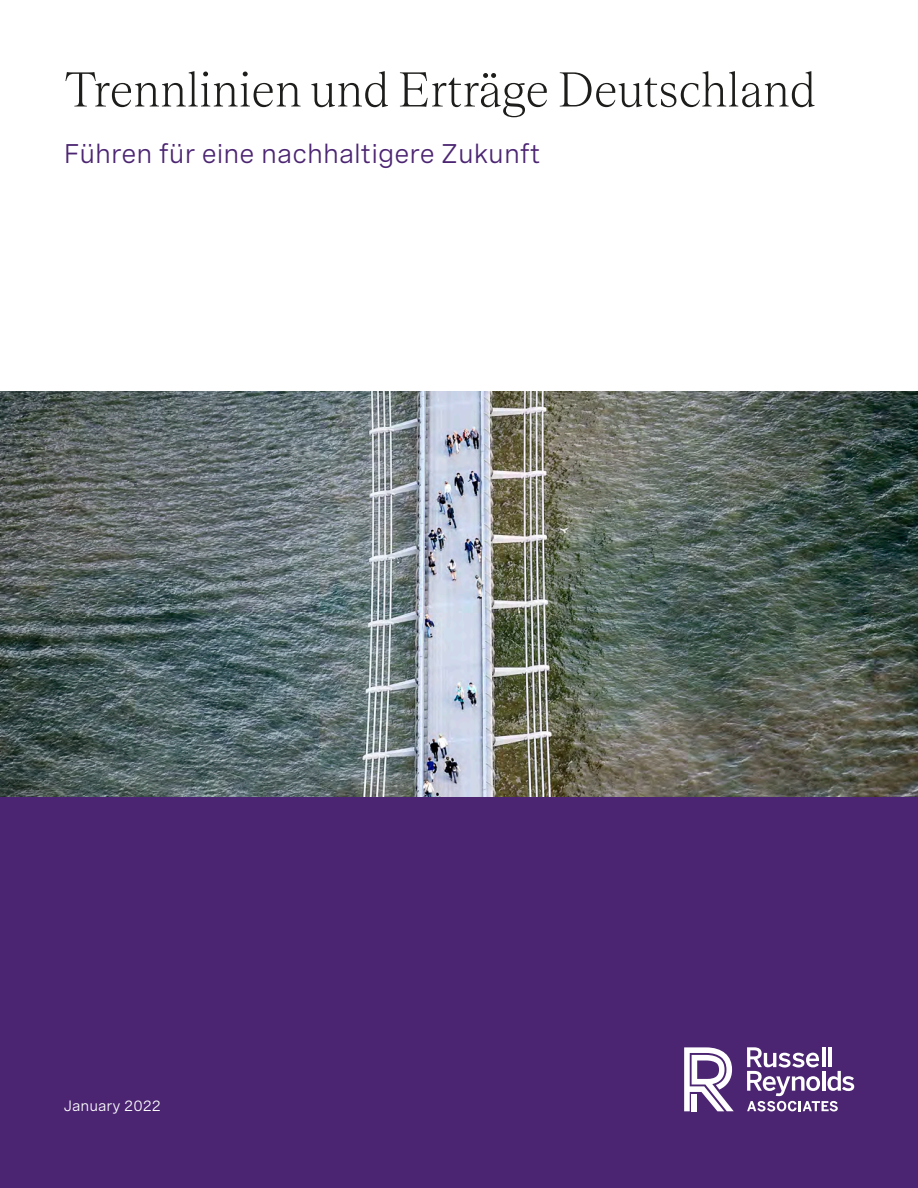
<style>
.page{position:relative;width:918px;height:1188px;background:#fff}
.page>*{position:absolute;margin:0;border:0;box-sizing:border-box;transform-origin:0 0}
.t1{font:300 51px "Teodor";color:#1d1d1b}
.t2{font:27px "Spezia";color:#4c2572}
.t3{font:15px "Spezia";color:#fff}
</style>
<div class="page">
<div style="left:0;top:796px;width:918px;height:392px;background:#4c2572"></div>
<img style="left:0;top:392px;width:918px;height:404px">
<svg style="left:684px;top:1047px;width:50px;height:64px"></svg>
<svg style="left:747px;top:1047px;width:107px;height:64px"></svg>
<h1 class="t1" style="left:64px;top:54px;width:754px">Trennlinien und Erträge Deutschland</h1>
<p class="t2" style="left:64px;top:134px;width:478px">Führen für eine nachhaltigere Zukunft</p>
<p class="t3" style="left:64px;top:1095px;width:99px">January 2022</p>
</div>
